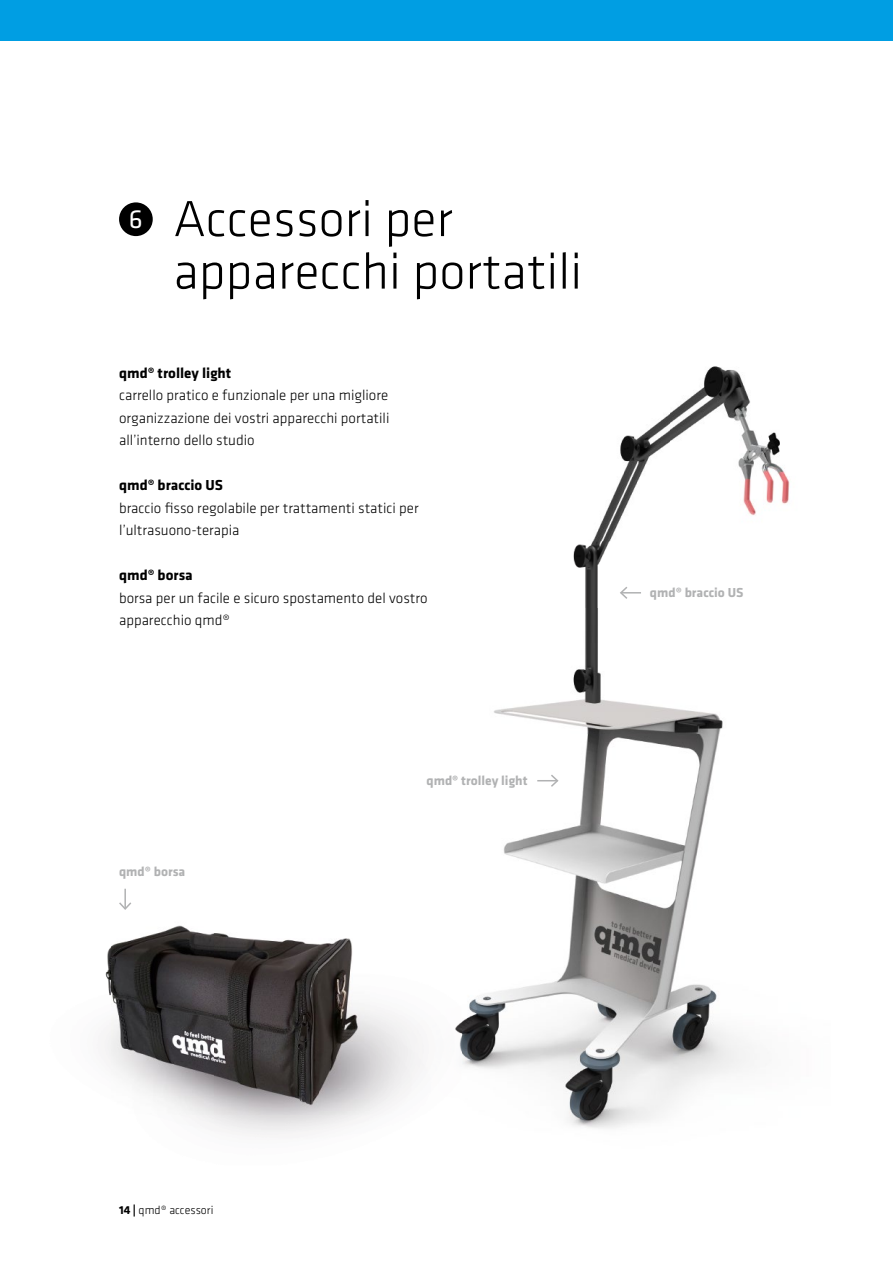
<style>
.page{position:relative;width:893px;height:1263px;background:#fff}
.page>*{position:absolute;margin:0;border:0;box-sizing:border-box;transform-origin:0 0}
.t1{font:300 52.5px/52.5px "Klavika";color:#000}
.t2{font:27px "Klavika";color:#fff}
.t3{font:300 15px/22.5px "Klavika";color:#000}
.t4{font:700 15px "Klavika";color:#000}
.t5{font:700 13.5px "Klavika";color:#b1b2b3}
.t6{font:300 12px "Klavika";color:#000}
.s1{font-weight:700}
</style>
<div class="page">
<div style="left:0;top:0;width:893px;height:40px;background:#009ee3"></div>
<div style="left:119px;top:202px;width:34px;height:34px;background:#000;border-radius:50%"></div>
<img style="left:104px;top:925px;width:317px;height:210px">
<img style="left:370px;top:839px;width:153px;height:88px">
<img style="left:523px;top:733px;width:227px;height:395px">
<img style="left:421px;top:926px;width:103px;height:202px">
<img style="left:573px;top:366px;width:217px;height:242px">
<img style="left:494px;top:608px;width:229px;height:125px">
<svg style="left:619px;top:585px;width:22px;height:15px"></svg>
<svg style="left:537px;top:773px;width:23px;height:15px"></svg>
<hr style="left:124px;top:889px;width:2px;height:20px;background:#b1b2b3">
<svg style="left:119px;top:901px;width:12px;height:9px"></svg>
<h2 class="t2" style="left:129px;top:201px;width:15px">6</h2>
<h1 class="t1" style="left:173px;top:192px;width:410px">Accessori per apparecchi portatili</h1>
<p class="t4" style="left:119px;top:365px;width:114px">qmd® trolley light</p>
<p class="t3" style="left:119px;top:384px;width:272px;text-align:justify">carrello pratico e funzionale per una migliore organizzazione dei vostri apparecchi portatili all’interno dello studio</p>
<p class="t4" style="left:119px;top:477px;width:105px">qmd® braccio US</p>
<p class="t3" style="left:119px;top:496px;width:301px">braccio fisso regolabile per trattamenti statici per l’ultrasuono-terapia</p>
<p class="t4" style="left:119px;top:567px;width:75px">qmd® borsa</p>
<p class="t3" style="left:119px;top:586px;width:310px">borsa per un facile e sicuro spostamento del vostro apparecchio qmd®</p>
<p class="t5" style="left:650px;top:585px;width:95px">qmd® braccio US</p>
<p class="t5" style="left:119px;top:864px;width:68px">qmd® borsa</p>
<p class="t6" style="left:119px;top:1202px;width:96px"><span class="s1">14 |</span> qmd® accessori</p>
<p class="t5" style="left:426px;top:773px;width:102px">qmd® trolley light</p>
</div>
